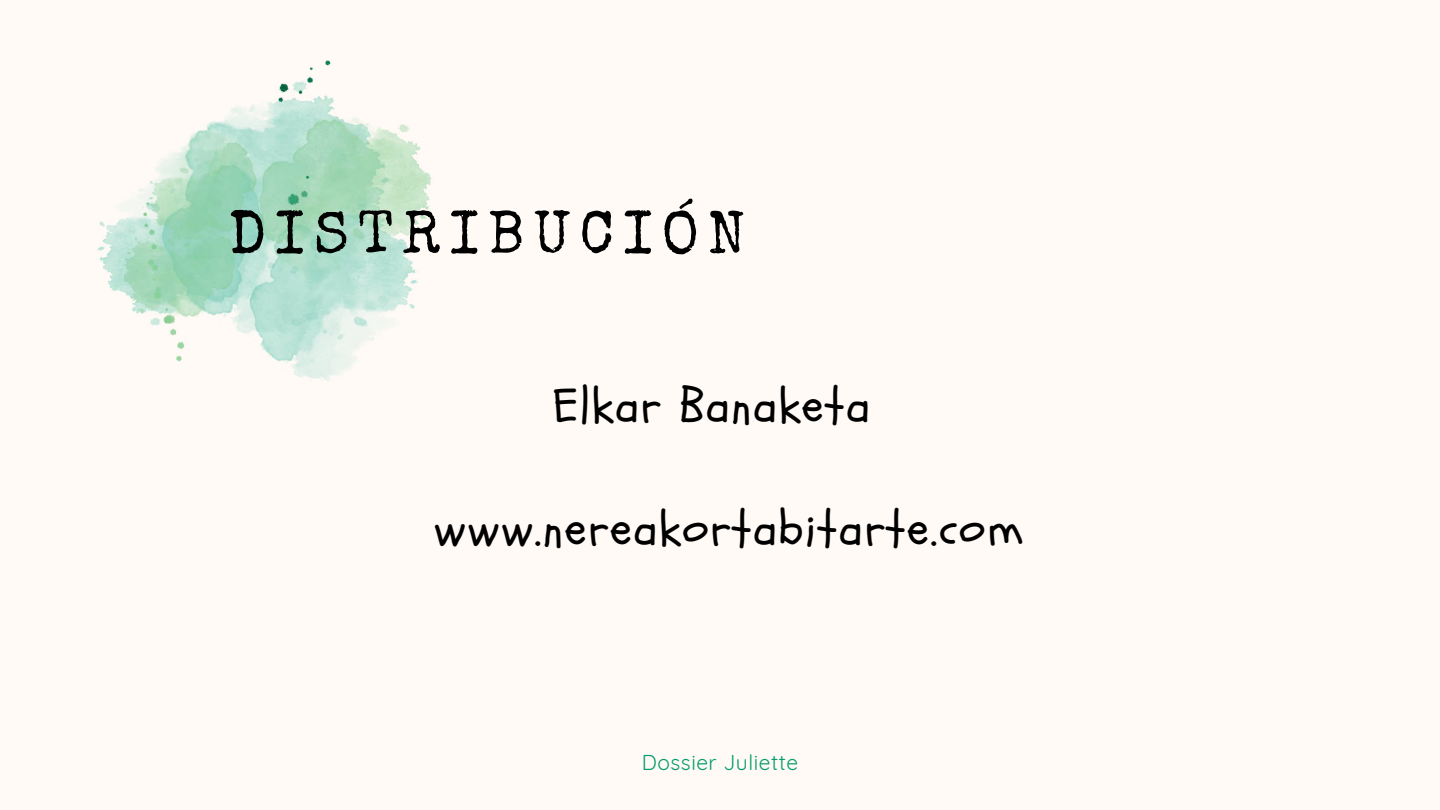
<style>
.page{position:relative;width:1440px;height:810px;background:#fffaf6}
.page>*{position:absolute;margin:0;border:0;box-sizing:border-box;transform-origin:0 0}
.t1{font:59.9px "Special Elite";letter-spacing:.15em;color:#000}
.t2{font:49.2px "Schoolbell";letter-spacing:.035em;color:#000}
.t3{font:21px "Quicksand";letter-spacing:.025em;color:#069d70}
</style>
<div class="page">
<img style="left:97px;top:60px;width:334px;height:321px">
<p class="t1" style="left:229px;top:210px;width:518px">DISTRIBUCIÓN</p>
<p class="t2" style="left:553px;top:373px;width:318px">Elkar Banaketa</p>
<p class="t2" style="left:434px;top:496px;width:590px">www.nereakortabitarte.com</p>
<p class="t3" style="left:642px;top:749px;width:158px">Dossier Juliette</p>
</div>
